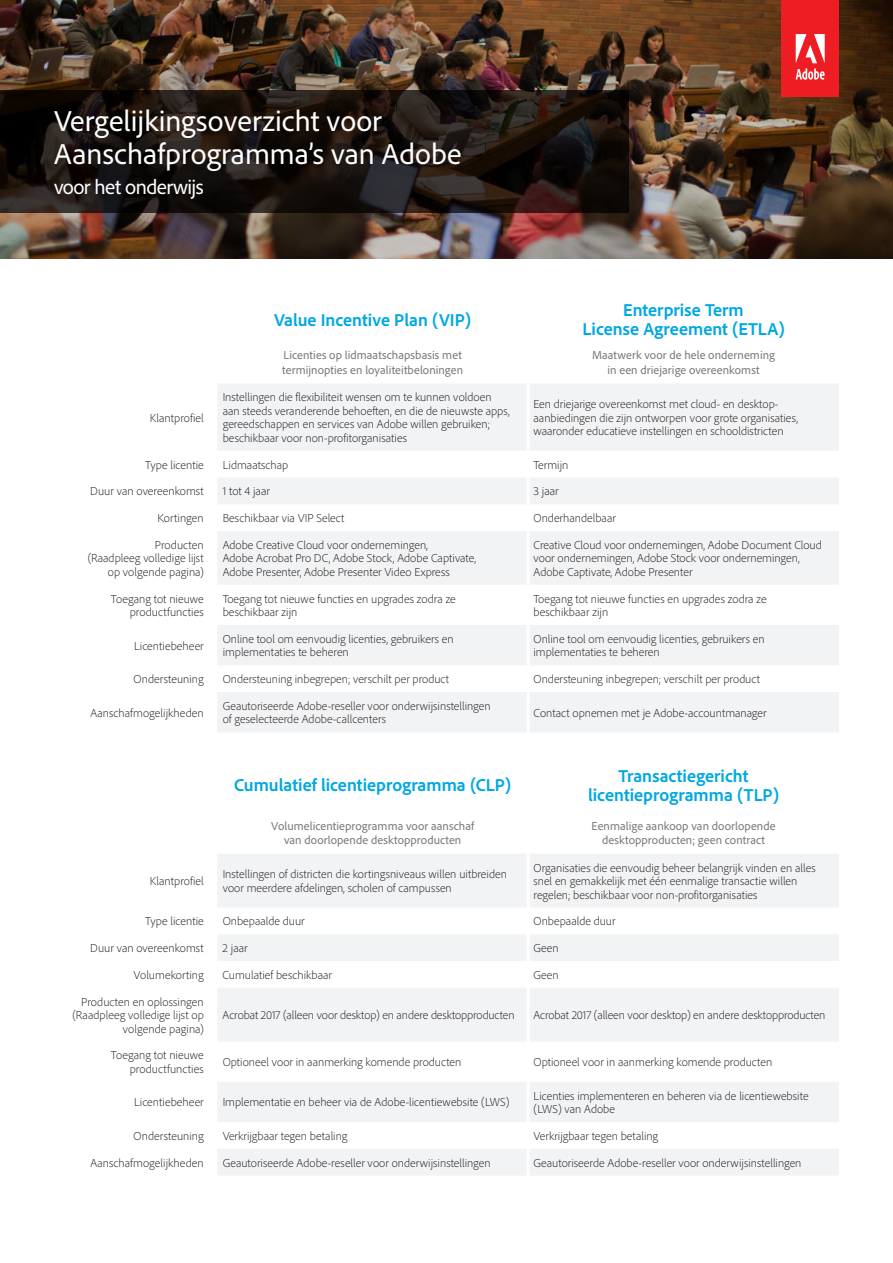
<style>
.page{position:relative;width:893px;height:1263px;background:#fff}
.page>*{position:absolute;margin:0;border:0;box-sizing:border-box;transform-origin:0 0}
.t1{font:30px/33px "Adobe Clean";color:#fff}
.t2{font:21px "Adobe Clean";letter-spacing:-.025em;color:#fff}
.t3{font:700 18px/19.5px "Adobe Clean";color:#00a8e2;text-align:center}
.t4{font:300 12px/13.5px "Adobe Clean";letter-spacing:.005em;color:#231f20}
.t5{font:12px/14.4px "Adobe Clean";letter-spacing:.01em;color:#76787b;text-align:center}
</style>
<div class="page">
<img style="left:0;top:0;width:893px;height:259px">
<svg style="left:218px;top:854px;width:621px;height:321px;fill:#f2f3f4"></svg>
<hr style="left:527px;top:854px;width:3px;height:53px;background:#fff">
<hr style="left:527px;top:907px;width:3px;height:27px;background:#fff">
<hr style="left:527px;top:934px;width:3px;height:27px;background:#fff">
<hr style="left:527px;top:961px;width:3px;height:27px;background:#fff">
<hr style="left:527px;top:988px;width:3px;height:53px;background:#fff">
<hr style="left:527px;top:1041px;width:3px;height:41px;background:#fff">
<hr style="left:527px;top:1082px;width:3px;height:40px;background:#fff">
<hr style="left:527px;top:1122px;width:3px;height:27px;background:#fff">
<hr style="left:527px;top:1149px;width:3px;height:26px;background:#fff">
<svg style="left:218px;top:384px;width:621px;height:348px;fill:#f2f3f4"></svg>
<hr style="left:527px;top:383px;width:3px;height:68px;background:#fff">
<hr style="left:527px;top:451px;width:3px;height:26px;background:#fff">
<hr style="left:527px;top:477px;width:3px;height:27px;background:#fff">
<hr style="left:527px;top:504px;width:3px;height:27px;background:#fff">
<hr style="left:527px;top:531px;width:3px;height:54px;background:#fff">
<hr style="left:527px;top:585px;width:3px;height:40px;background:#fff">
<hr style="left:527px;top:625px;width:3px;height:40px;background:#fff">
<hr style="left:527px;top:665px;width:3px;height:27px;background:#fff">
<hr style="left:527px;top:692px;width:3px;height:40px;background:#fff">
<div style="left:781px;top:0;width:58px;height:97px;background:#ee1d23"></div>
<svg style="left:796px;top:34px;width:29px;height:46px"></svg>
<svg style="left:0;top:90px;width:629px;height:123px;background:#1a1310"></svg>
<h1 class="t1" style="left:54px;top:103px;width:409px">Vergelijkingsoverzicht voor<br>Aanschafprogramma’s van Adobe</h1>
<h2 class="t2" style="left:54px;top:173px;width:151px">voor het onderwijs</h2>
<p class="t4" style="left:150px;top:410px;width:55px">Klantprofiel</p>
<h3 class="t3" style="left:274px;top:309px;width:198px">Value Incentive Plan (VIP)</h3>
<h3 class="t3" style="left:582px;top:299px;width:204px">Enterprise Term<br>License Agreement (ETLA)</h3>
<p class="t5" style="left:282px;top:348px;width:183px;text-align:left">Licenties op lidmaatschapsbasis met termijnopties en loyaliteitbeloningen</p>
<p class="t5" style="left:592px;top:348px;width:184px">Maatwerk voor de hele onderneming in een driejarige overeenkomst</p>
<p class="t4" style="left:223px;top:390px;width:289px">Instellingen die flexibiliteit wensen om te kunnen voldoen aan steeds veranderende behoeften, en die de nieuwste apps, gereedschappen en services van Adobe willen gebruiken; beschikbaar voor non-profitorganisaties</p>
<p class="t4" style="left:533px;top:397px;width:266px">Een driejarige overeenkomst met cloud- en desktop&shy;aanbiedingen die zijn ontworpen voor grote organisaties, waaronder educatieve instellingen en schooldistricten</p>
<p class="t4" style="left:145px;top:457px;width:60px">Type licentie</p>
<p class="t4" style="left:223px;top:457px;width:67px">Lidmaatschap</p>
<p class="t4" style="left:533px;top:457px;width:36px">Termijn</p>
<p class="t4" style="left:90px;top:484px;width:115px">Duur van overeenkomst</p>
<p class="t4" style="left:223px;top:484px;width:49px">1 tot 4 jaar</p>
<p class="t4" style="left:533px;top:484px;width:27px">3 jaar</p>
<p class="t4" style="left:157px;top:511px;width:48px">Kortingen</p>
<p class="t4" style="left:223px;top:511px;width:123px">Beschikbaar via VIP Select</p>
<p class="t4" style="left:533px;top:511px;width:84px">Onderhandelbaar</p>
<p class="t4" style="left:88px;top:538px;width:118px;text-align:right">Producten<br>(Raadpleeg volledige lijst op volgende pagina)</p>
<p class="t4" style="left:223px;top:538px;width:255px">Adobe Creative Cloud voor ondernemingen,<br>Adobe Acrobat Pro DC, Adobe Stock, Adobe Captivate,<br>Adobe Presenter, Adobe Presenter Video Express</p>
<p class="t4" style="left:533px;top:538px;width:290px">Creative Cloud voor ondernemingen, Adobe Document Cloud voor ondernemingen, Adobe Stock voor ondernemingen,<br>Adobe Captivate, Adobe Presenter</p>
<p class="t4" style="left:111px;top:591px;width:95px;text-align:right">Toegang tot nieuwe productfuncties</p>
<p class="t4" style="left:223px;top:591px;width:235px">Toegang tot nieuwe functies en upgrades zodra ze beschikbaar zijn</p>
<p class="t4" style="left:533px;top:591px;width:235px">Toegang tot nieuwe functies en upgrades zodra ze beschikbaar zijn</p>
<p class="t4" style="left:134px;top:638px;width:71px">Licentiebeheer</p>
<p class="t4" style="left:223px;top:632px;width:233px">Online tool om eenvoudig licenties, gebruikers en implementaties te beheren</p>
<p class="t4" style="left:533px;top:632px;width:233px">Online tool om eenvoudig licenties, gebruikers en implementaties te beheren</p>
<p class="t4" style="left:134px;top:672px;width:72px">Ondersteuning</p>
<p class="t4" style="left:223px;top:672px;width:228px">Ondersteuning inbegrepen; verschilt per product</p>
<p class="t4" style="left:533px;top:672px;width:228px">Ondersteuning inbegrepen; verschilt per product</p>
<p class="t4" style="left:90px;top:705px;width:115px">Aanschafmogelijkheden</p>
<p class="t4" style="left:223px;top:699px;width:269px">Geautoriseerde Adobe-reseller voor onderwijsinstellingen of geselecteerde Adobe-callcenters</p>
<p class="t4" style="left:533px;top:705px;width:235px">Contact opnemen met je Adobe-accountmanager</p>
<h3 class="t3" style="left:234px;top:775px;width:279px">Cumulatief licentieprogramma (CLP)</h3>
<h3 class="t3" style="left:588px;top:765px;width:192px">Transactiegericht licentieprogramma (TLP)</h3>
<p class="t5" style="left:271px;top:818px;width:204px">Volumelicentieprogramma voor aanschaf van doorlopende desktopproducten</p>
<p class="t5" style="left:591px;top:818px;width:186px">Eenmalige aankoop van doorlopende desktopproducten; geen contract</p>
<p class="t4" style="left:150px;top:874px;width:55px">Klantprofiel</p>
<p class="t4" style="left:223px;top:867px;width:286px">Instellingen of districten die kortingsniveaus willen uitbreiden voor meerdere afdelingen, scholen of campussen</p>
<p class="t4" style="left:533px;top:860px;width:284px">Organisaties die eenvoudig beheer belangrijk vinden en alles snel en gemakkelijk met één eenmalige transactie willen regelen; beschikbaar voor non-profitorganisaties</p>
<p class="t4" style="left:145px;top:914px;width:60px">Type licentie</p>
<p class="t4" style="left:223px;top:914px;width:84px">Onbepaalde duur</p>
<p class="t4" style="left:533px;top:914px;width:84px">Onbepaalde duur</p>
<p class="t4" style="left:90px;top:941px;width:115px">Duur van overeenkomst</p>
<p class="t4" style="left:223px;top:941px;width:27px">2 jaar</p>
<p class="t4" style="left:533px;top:941px;width:27px">Geen</p>
<p class="t4" style="left:133px;top:968px;width:72px">Volumekorting</p>
<p class="t4" style="left:223px;top:968px;width:111px">Cumulatief beschikbaar</p>
<p class="t4" style="left:533px;top:968px;width:27px">Geen</p>
<p class="t4" style="left:73px;top:994px;width:133px;text-align:right">Producten en oplossingen (Raadpleeg volledige lijst op volgende pagina)</p>
<p class="t4" style="left:223px;top:1008px;width:293px">Acrobat 2017 (alleen voor desktop) en andere desktopproducten</p>
<p class="t4" style="left:533px;top:1008px;width:293px">Acrobat 2017 (alleen voor desktop) en andere desktopproducten</p>
<p class="t4" style="left:111px;top:1048px;width:95px;text-align:right">Toegang tot nieuwe productfuncties</p>
<p class="t4" style="left:223px;top:1055px;width:240px">Optioneel voor in aanmerking komende producten</p>
<p class="t4" style="left:533px;top:1055px;width:240px">Optioneel voor in aanmerking komende producten</p>
<p class="t4" style="left:134px;top:1095px;width:71px">Licentiebeheer</p>
<p class="t4" style="left:223px;top:1095px;width:288px">Implementatie en beheer via de Adobe-licentiewebsite (LWS)</p>
<p class="t4" style="left:533px;top:1088px;width:277px">Licenties implementeren en beheren via de licentiewebsite (LWS) van Adobe</p>
<p class="t4" style="left:134px;top:1129px;width:72px">Ondersteuning</p>
<p class="t4" style="left:223px;top:1129px;width:126px">Verkrijgbaar tegen betaling</p>
<p class="t4" style="left:533px;top:1129px;width:126px">Verkrijgbaar tegen betaling</p>
<p class="t4" style="left:90px;top:1155px;width:115px">Aanschafmogelijkheden</p>
<p class="t4" style="left:223px;top:1155px;width:269px">Geautoriseerde Adobe-reseller voor onderwijsinstellingen</p>
<p class="t4" style="left:533px;top:1155px;width:269px">Geautoriseerde Adobe-reseller voor onderwijsinstellingen</p>
</div>
